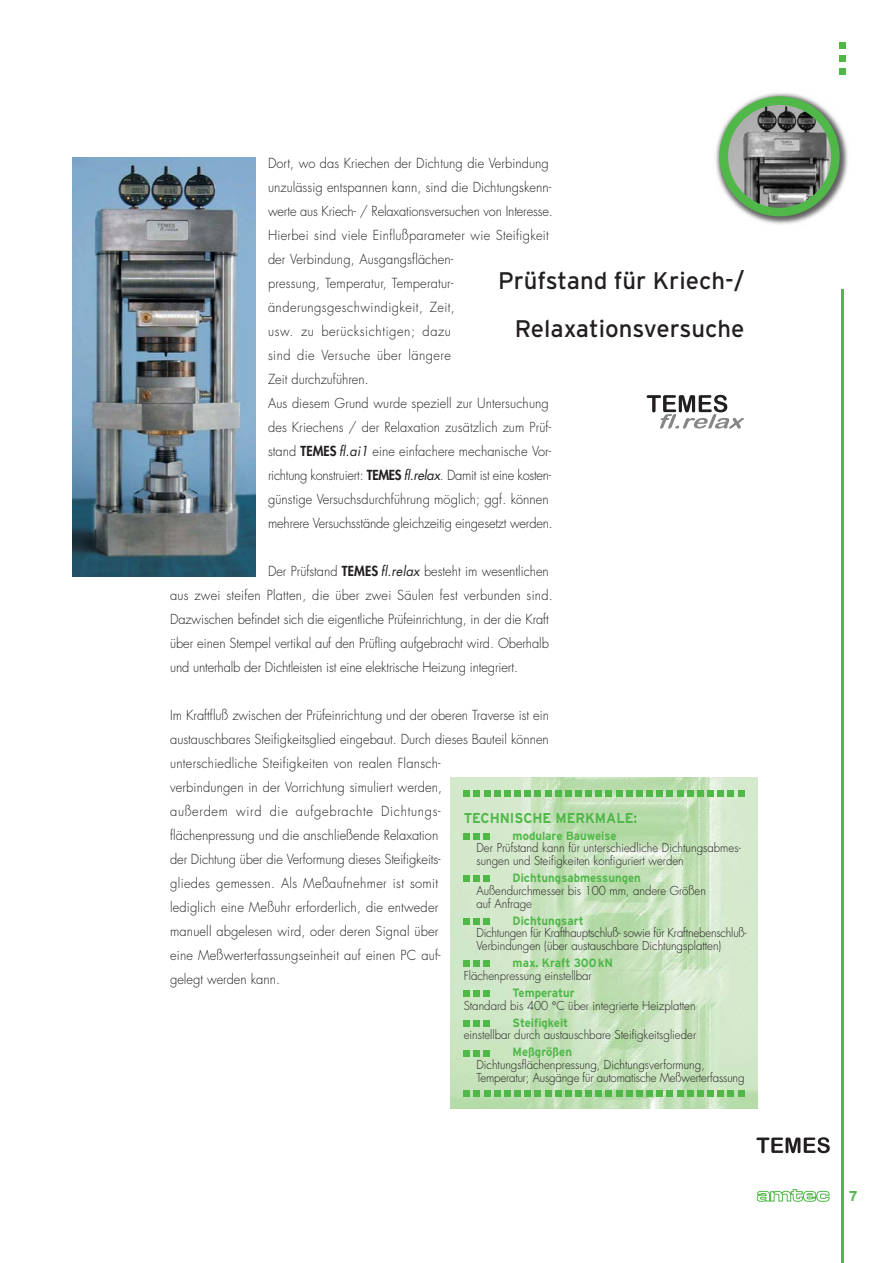
<style>
.page{position:relative;width:893px;height:1263px;background:#fff}
.page>*{position:absolute;margin:0;border:0;box-sizing:border-box;transform-origin:0 0}
.t1{font:24px/48px "Interstate";color:#231f20;text-align:right}
.t2{font:700 14.25px "Interstate";color:#50b848;scale:.95 1}
.t3{font:700 14.25px "Interstate";color:#50b848}
.t4{font:300 13.5px/24px "Futura";letter-spacing:.005em;color:#231f20;scale:.95 1}
.t5{font:300 12px/12.8px "Futura";color:#231f20;scale:.95 1}
.t6{font:700 12px "Interstate";color:#50b848;scale:.95 1}
.s1{font-weight:800}
.s2{font-weight:400;font-style:italic}
</style>
<div class="page">
<hr style="left:841px;top:289px;width:2px;height:974px;background:#50b848">
<svg style="left:756px;top:1189px;width:73px;height:13px"></svg>
<svg style="left:839px;top:68px;width:6px;height:6px"></svg>
<div style="left:839px;top:55px;width:6px;height:7px;background:#50b848"></div>
<svg style="left:839px;top:43px;width:6px;height:6px"></svg>
<img style="left:716px;top:93px;width:132px;height:131px">
<img style="left:723px;top:101px;width:112px;height:111px;border-radius:50%">
<div style="left:719px;top:96px;width:120px;height:120px;border:9px solid #50b848;border-radius:50%"></div>
<svg style="left:756px;top:1137px;width:73px;height:16px"></svg>
<img style="left:451px;top:778px;width:306px;height:330px">
<img style="left:72px;top:157px;width:183px;height:420px">
<svg style="left:646px;top:395px;width:98px;height:34px"></svg>
<div style="left:463px;top:791px;width:7px;height:6px;background:#50b848"></div>
<svg style="left:474px;top:791px;width:117px;height:6px"></svg>
<div style="left:595px;top:791px;width:7px;height:6px;background:#50b848"></div>
<svg style="left:606px;top:791px;width:117px;height:6px"></svg>
<div style="left:727px;top:791px;width:7px;height:6px;background:#50b848"></div>
<svg style="left:738px;top:791px;width:6px;height:6px"></svg>
<div style="left:463px;top:833px;width:7px;height:7px;background:#50b848"></div>
<div style="left:473px;top:833px;width:7px;height:7px;background:#50b848"></div>
<div style="left:483px;top:833px;width:7px;height:7px;background:#50b848"></div>
<div style="left:463px;top:876px;width:7px;height:6px;background:#50b848"></div>
<div style="left:473px;top:876px;width:7px;height:6px;background:#50b848"></div>
<div style="left:483px;top:876px;width:7px;height:6px;background:#50b848"></div>
<div style="left:463px;top:918px;width:7px;height:7px;background:#50b848"></div>
<div style="left:473px;top:918px;width:7px;height:7px;background:#50b848"></div>
<div style="left:483px;top:918px;width:7px;height:7px;background:#50b848"></div>
<div style="left:463px;top:961px;width:7px;height:6px;background:#50b848"></div>
<div style="left:473px;top:961px;width:7px;height:6px;background:#50b848"></div>
<div style="left:483px;top:961px;width:7px;height:6px;background:#50b848"></div>
<div style="left:463px;top:991px;width:7px;height:6px;background:#50b848"></div>
<div style="left:473px;top:991px;width:7px;height:6px;background:#50b848"></div>
<div style="left:483px;top:991px;width:7px;height:6px;background:#50b848"></div>
<div style="left:463px;top:1020px;width:7px;height:7px;background:#50b848"></div>
<div style="left:473px;top:1020px;width:7px;height:7px;background:#50b848"></div>
<div style="left:483px;top:1020px;width:7px;height:7px;background:#50b848"></div>
<div style="left:463px;top:1050px;width:7px;height:6px;background:#50b848"></div>
<div style="left:473px;top:1050px;width:7px;height:6px;background:#50b848"></div>
<div style="left:483px;top:1050px;width:7px;height:6px;background:#50b848"></div>
<div style="left:463px;top:1090px;width:7px;height:6px;background:#50b848"></div>
<svg style="left:474px;top:1090px;width:117px;height:6px"></svg>
<div style="left:595px;top:1090px;width:7px;height:6px;background:#50b848"></div>
<svg style="left:606px;top:1090px;width:117px;height:6px"></svg>
<div style="left:727px;top:1090px;width:7px;height:6px;background:#50b848"></div>
<svg style="left:738px;top:1090px;width:6px;height:6px"></svg>
<p class="t4" style="left:268px;top:152px;width:301px">Dort, wo das Kriechen der Dichtung die Verbindung unzulässig entspannen kann, sind die Dichtungskenn&shy;werte aus Kriech- / Relaxationsversuchen von Interesse.<br>Hierbei sind viele Einflußparameter wie Steifigkeit der Verbindung, Ausgangsflächen-<br>pressung, Temperatur, Temperatur&shy;änderungsgeschwindigkeit, Zeit,<br>usw. zu berücksichtigen; dazu<br>sind die Versuche über längere<br>Zeit durchzuführen.<br>Aus diesem Grund wurde speziell zur Untersuchung des Kriechens / der Relaxation zusätzlich zum Prüf&shy;stand <span class="s1">TEMES</span> <span class="s2">fl.ai1</span> eine einfachere mechanische Vor&shy;richtung konstruiert: <span class="s1">TEMES</span> <span class="s2">fl.relax</span>. Damit ist eine kosten&shy;günstige Versuchsdurchführung möglich; ggf. können mehrere Versuchsstände gleichzeitig eingesetzt werden.</p>
<p class="t4" style="left:170px;top:560px;width:404px;text-indent:98px">Der Prüfstand <span class="s1">TEMES</span> <span class="s2">fl.relax</span> besteht im wesentlichen aus zwei steifen Platten, die über zwei Säulen fest verbunden sind.<br>Dazwischen befindet sich die eigentliche Prüfeinrichtung, in der die Kraft über einen Stempel vertikal auf den Prüfling aufgebracht wird. Oberhalb und unterhalb der Dichtleisten ist eine elektrische Heizung integriert.</p>
<p class="t4" style="left:170px;top:704px;width:400px">Im Kraftfluß zwischen der Prüfeinrichtung und der oberen Traverse ist ein austauschbares Steifigkeitsglied eingebaut. Durch dieses Bauteil können unterschiedliche Steifigkeiten von realen Flansch-<br>verbindungen in der Vorrichtung simuliert werden,<br>außerdem wird die aufgebrachte Dichtungs-<br>flächenpressung und die anschließende Relaxation<br>der Dichtung über die Verformung dieses Steifigkeits-<br>gliedes gemessen. Als Meßaufnehmer ist somit<br>lediglich eine Meßuhr erforderlich, die entweder<br>manuell abgelesen wird, oder deren Signal über<br>eine Meßwerterfassungseinheit auf einen PC auf-<br>gelegt werden kann.</p>
<h1 class="t1" style="left:498px;top:259px;width:248px">Prüfstand für Kriech-/<br>Relaxationsversuche</h1>
<p class="t2" style="left:463px;top:812px;width:184px">TECHNISCHE MERKMALE:</p>
<p class="t6" style="left:512px;top:831px;width:111px">modulare Bauweise</p>
<p class="t5" style="left:476px;top:843px;width:280px">Der Prüfstand kann für unterschiedliche Dichtungsabmes&shy;sungen und Steifigkeiten konfiguriert werden</p>
<p class="t6" style="left:512px;top:873px;width:136px">Dichtungsabmessungen</p>
<p class="t5" style="left:476px;top:885px;width:243px">Außendurchmesser bis 100 mm, andere Größen auf Anfrage</p>
<p class="t6" style="left:512px;top:916px;width:76px">Dichtungsart</p>
<p class="t5" style="left:476px;top:928px;width:286px">Dichtungen für Krafthauptschluß- sowie für Kraftnebenschluß-<br>Verbindungen (über austauschbare Dichtungsplatten)</p>
<p class="t6" style="left:512px;top:958px;width:107px">max. Kraft 300 kN</p>
<p class="t5" style="left:463px;top:970px;width:136px">Flächenpressung einstellbar</p>
<p class="t6" style="left:512px;top:988px;width:67px">Temperatur</p>
<p class="t5" style="left:463px;top:1000px;width:246px">Standard bis 400 C über integrierte Heizplatten</p>
<p class="t6" style="left:512px;top:1018px;width:60px">Steifigkeit</p>
<p class="t5" style="left:463px;top:1030px;width:246px">einstellbar durch austauschbare Steifigkeitsglieder</p>
<p class="t6" style="left:512px;top:1048px;width:64px">Meßgrößen</p>
<p class="t5" style="left:476px;top:1059px;width:284px">Dichtungsflächenpressung, Dichtungsverformung,<br>Temperatur; Ausgänge für automatische Meßwerterfassung</p>
<p class="t3" style="left:848px;top:1191px;width:10px">7</p>
</div>
